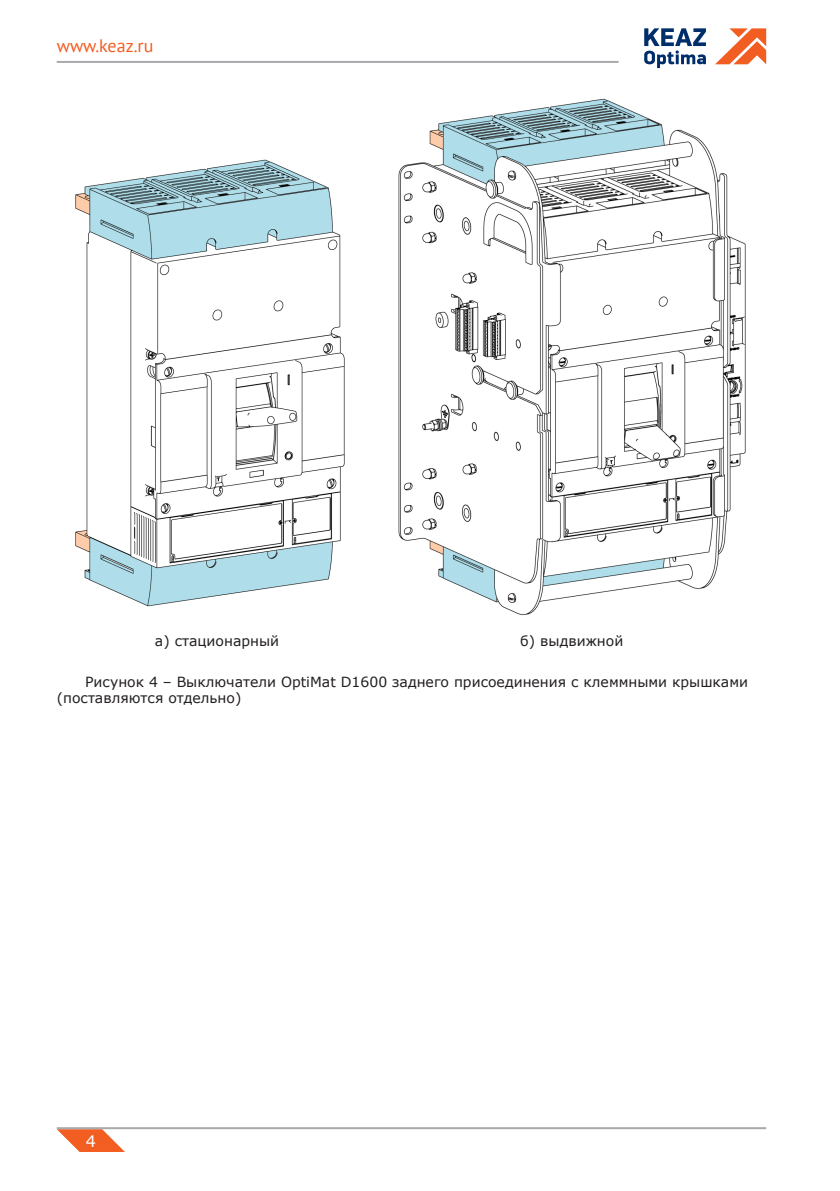
<style>
.page{position:relative;width:840px;height:1191px;background:#fff}
.page>*{position:absolute;margin:0;border:0;box-sizing:border-box;transform-origin:0 0}
.t1{font:18px "PT Sans";color:#f25d21}
.t2{font:16px "Verdana";color:#fff}
.t3{font:14px/16.8px "Verdana";color:#231f20}
</style>
<div class="page">
<hr style="left:57px;top:61px;width:561px;height:2px;background:#a8a9ad">
<svg style="left:715px;top:28px;width:50px;height:36px"></svg>
<svg style="left:644px;top:28px;width:61px;height:40px"></svg>
<svg style="left:57px;top:1129px;width:68px;height:23px"></svg>
<hr style="left:57px;top:1127px;width:708px;height:2px;background:#a8a9ad">
<img style="left:75px;top:159px;width:270px;height:448px">
<img style="left:398px;top:98px;width:348px;height:518px">
<p class="t1" style="left:57px;top:34px;width:98px">www.keaz.ru</p>
<p class="t3" style="left:155px;top:632px;width:126px">а) стационарный</p>
<p class="t3" style="left:520px;top:632px;width:104px">б) выдвижной</p>
<p class="t3" style="left:57px;top:673px;width:692px;text-indent:28px">Рисунок 4 – Выключатели OptiMat D1600 заднего присоединения с клеммными крышками (поставляются отдельно)</p>
<p class="t2" style="left:86px;top:1129px;width:12px">4</p>
</div>
